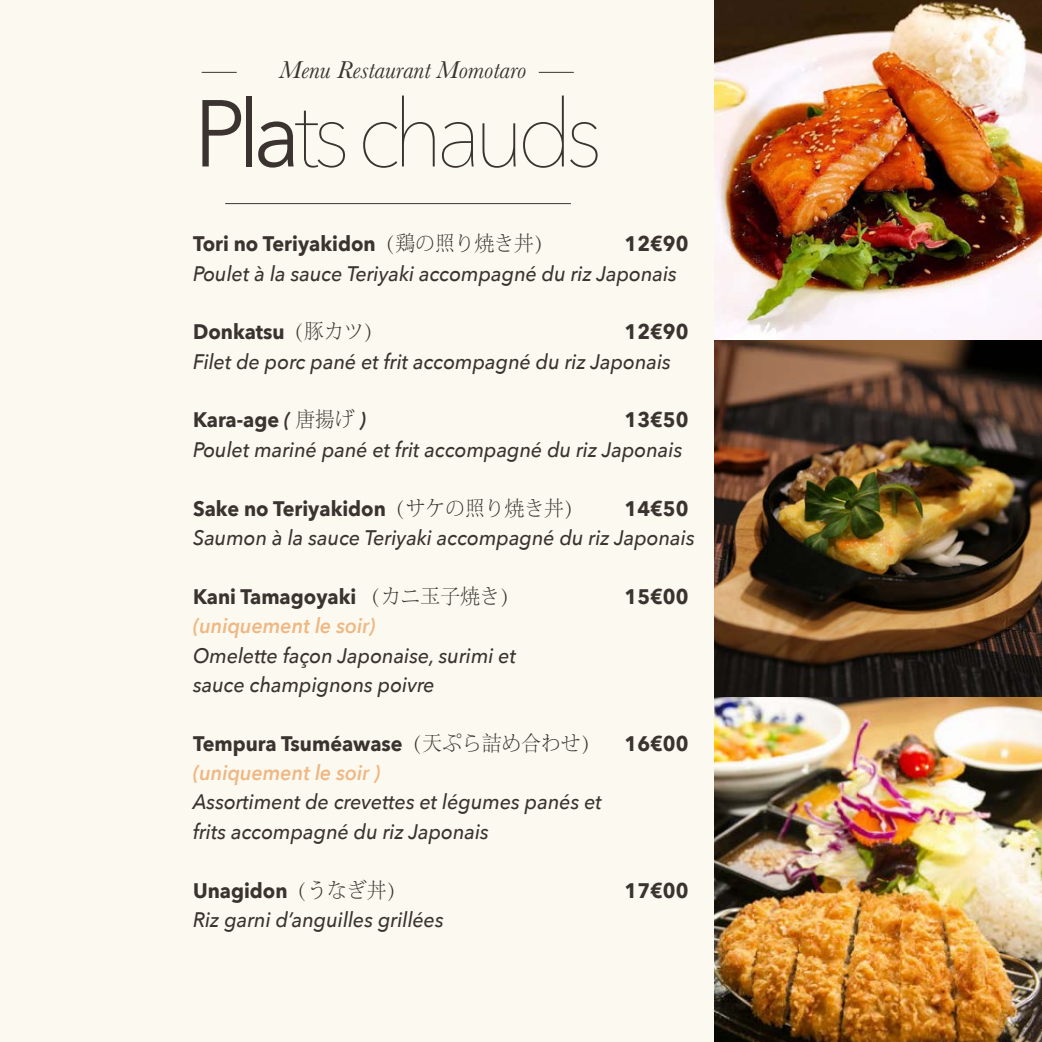
<style>
.page{position:relative;width:1042px;height:1042px;background:#fcfaf0}
.page>*{position:absolute;margin:0;border:0;box-sizing:border-box;transform-origin:0 0}
.t1{font:200 93.8px "Avenir Next";letter-spacing:-.08em;color:#3b332f;scale:.94 1}
.t2{font:italic 25.38px "Baskerville";color:#3b332f}
.t3{font:italic 500 21px/29.4px "Avenir Next";color:#3b332f;scale:.94 1}
.t4{font:700 21px/29.4px "Avenir Next";color:#3b332f;scale:.94 1}
.t5{font:italic 600 21px "Avenir Next";color:#efb784;scale:.94 1}
.s1{font-weight:400}
.s2{font-family:"Adobe Song Std";font-weight:300}
.s3{font-weight:600;font-style:italic}
.s4{font-weight:600;font-style:italic;color:#efb784}
</style>
<div class="page">
<hr style="left:539px;top:72px;width:35px;height:1px;background:#3b332f">
<hr style="left:202px;top:72px;width:35px;height:1px;background:#3b332f">
<hr style="left:225px;top:203px;width:346px;height:1px;background:#3b332f">
<img style="left:714px;top:0;width:328px;height:1042px">
<p class="t2" style="left:279px;top:52px;width:249px">Menu Restaurant Momotaro</p>
<h1 class="t1" style="left:194px;top:55px;width:436px"><span class="s1">Pla</span>ts chauds</h1>
<p class="t4" style="left:193px;top:229px;width:385px">Tori no Teriyakidon<span class="s2">（鶏の照り焼き丼）</span></p>
<p class="t4" style="left:624px;top:229px;width:69px">12€90</p>
<p class="t3" style="left:193px;top:258px;width:516px">Poulet à la sauce Teriyaki accompagné du riz Japonais</p>
<p class="t4" style="left:193px;top:317px;width:204px">Donkatsu<span class="s2">（豚カツ）</span></p>
<p class="t4" style="left:624px;top:317px;width:69px">12€90</p>
<p class="t3" style="left:193px;top:346px;width:510px">Filet de porc pané et frit accompagné du riz Japonais</p>
<p class="t4" style="left:193px;top:405px;width:185px">Kara-age <span class="s3">(</span> <span class="s2">唐揚げ</span> <span class="s3">)</span></p>
<p class="t4" style="left:624px;top:405px;width:69px">13€50</p>
<p class="t3" style="left:193px;top:434px;width:522px">Poulet mariné pané et frit accompagné du riz Japonais</p>
<p class="t4" style="left:193px;top:493px;width:417px">Sake no Teriyakidon<span class="s2">（サケの照り焼き丼）</span></p>
<p class="t4" style="left:624px;top:493px;width:69px">14€50</p>
<p class="t3" style="left:193px;top:522px;width:535px">Saumon à la sauce Teriyaki accompagné du riz Japonais</p>
<p class="t4" style="left:193px;top:581px;width:349px">Kani Tamagoyaki <span class="s2">（カニ玉子焼き）</span></p>
<p class="t4" style="left:624px;top:581px;width:69px">15€00</p>
<p class="t5" style="left:193px;top:608px;width:195px">(uniquement le soir)</p>
<p class="t3" style="left:193px;top:640px;width:345px">Omelette façon Japonaise, surimi et sauce champignons poivre</p>
<p class="t4" style="left:193px;top:728px;width:528px">Tempura Tsuméawase<span class="s2">（天ぷら詰め合わせ）</span> 16€00 <span class="s4">(uniquement le soir )</span></p>
<p class="t3" style="left:193px;top:786px;width:436px">Assortiment de crevettes et légumes panés et frits accompagné du riz Japonais</p>
<p class="t4" style="left:193px;top:875px;width:228px">Unagidon<span class="s2">（うなぎ丼）</span></p>
<p class="t4" style="left:624px;top:875px;width:69px">17€00</p>
<p class="t3" style="left:193px;top:904px;width:268px">Riz garni d’anguilles grillées</p>
</div>
